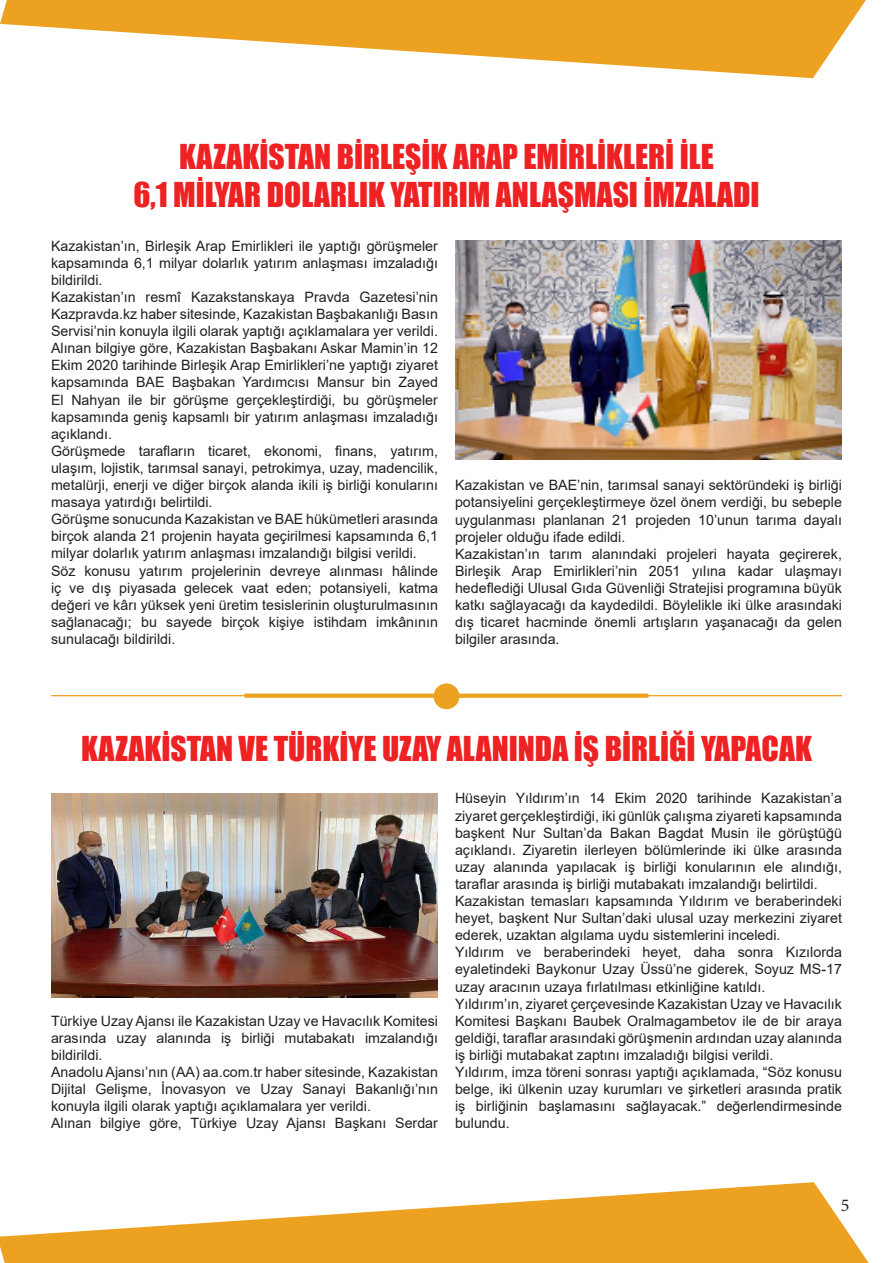
<style>
.page{position:relative;width:893px;height:1263px;background:#fff}
.page>*{position:absolute;margin:0;border:0;box-sizing:border-box;transform-origin:0 0}
.t1{font:31.5px "Impact";color:#ee2123}
.t2{font:18px "Minion Pro";color:#231f20}
.t3{font:14.25px/17.1px "Arial";color:#231f20;text-align:justify}
</style>
<div class="page">
<svg style="left:1px;top:0;width:865px;height:78px;fill:#eca220"></svg>
<svg style="left:6px;top:1182px;width:863px;height:81px"></svg>
<svg style="left:0;top:1236px;width:6px;height:27px"></svg>
<img style="left:51px;top:793px;width:387px;height:204px">
<div style="left:434px;top:683px;width:25px;height:26px;background:#eca220;border-radius:50%"></div>
<div style="left:244px;top:693px;width:404px;height:5px;background:#eca220"></div>
<hr style="left:51px;top:695px;width:791px;height:1px;background:#eca220">
<img style="left:455px;top:240px;width:387px;height:219px">
<p class="t1" style="left:179px;top:132px;width:536px">KAZAKİSTAN BİRLEŞİK ARAP EMİRLİKLERİ İLE</p>
<p class="t1" style="left:133px;top:170px;width:628px">6,1 MİLYAR DOLARLIK YATIRIM ANLAŞMASI İMZALADI</p>
<p class="t3" style="left:51px;top:237px;width:388px">Kazakistan’ın, Birleşik Arap Emirlikleri ile yaptığı görüşmeler kapsamında 6,1 milyar dolarlık yatırım anlaşması imzaladığı bildirildi.</p>
<p class="t3" style="left:51px;top:288px;width:388px">Kazakistan’ın resmî Kazakstanskaya Pravda Gazetesi’nin Kazpravda.kz haber sitesinde, Kazakistan Başbakanlığı Basın Servisi’nin konuyla ilgili olarak yaptığı açıklamalara yer verildi.<br>Alınan bilgiye göre, Kazakistan Başbakanı Askar Mamin’in 12<br>Ekim 2020 tarihinde Birleşik Arap Emirlikleri’ne yaptığı ziyaret kapsamında BAE Başbakan Yardımcısı Mansur bin Zayed El Nahyan ile bir görüşme gerçekleştirdiği, bu görüşmeler kapsamında geniş kapsamlı bir yatırım anlaşması imzaladığı açıklandı.</p>
<p class="t3" style="left:51px;top:442px;width:388px">Görüşmede tarafların ticaret, ekonomi, finans, yatırım, ulaşım, lojistik, tarımsal sanayi, petrokimya, uzay, madencilik, metalürji, enerji ve diğer birçok alanda ikili iş birliği konularını masaya yatırdığı belirtildi.</p>
<p class="t3" style="left:51px;top:511px;width:388px">Görüşme sonucunda Kazakistan ve BAE hükümetleri arasında birçok alanda 21 projenin hayata geçirilmesi kapsamında 6,1 milyar dolarlık yatırım anlaşması imzalandığı bilgisi verildi.</p>
<p class="t3" style="left:51px;top:562px;width:388px">Söz konusu yatırım projelerinin devreye alınması hâlinde iç ve dış piyasada gelecek vaat eden; potansiyeli, katma değeri ve kârı yüksek yeni üretim tesislerinin oluşturulmasının sağlanacağı; bu sayede birçok kişiye istihdam imkânının sunulacağı bildirildi.</p>
<p class="t3" style="left:455px;top:477px;width:388px">Kazakistan ve BAE’nin, tarımsal sanayi sektöründeki iş birliği potansiyelini gerçekleştirmeye özel önem verdiği, bu sebeple uygulanması planlanan 21 projeden 10’unun tarıma dayalı projeler olduğu ifade edildi.</p>
<p class="t3" style="left:455px;top:545px;width:388px">Kazakistan’ın tarım alanındaki projeleri hayata geçirerek, Birleşik Arap Emirlikleri’nin 2051 yılına kadar ulaşmayı hedeflediği Ulusal Gıda Güvenliği Stratejisi programına büyük katkı sağlayacağı da kaydedildi. Böylelikle iki ülke arasındaki dış ticaret hacminde önemli artışların yaşanacağı da gelen bilgiler arasında.</p>
<p class="t1" style="left:81px;top:724px;width:732px">KAZAKİSTAN VE TÜRKİYE UZAY ALANINDA İŞ BİRLİĞİ YAPACAK</p>
<p class="t3" style="left:455px;top:790px;width:388px">Hüseyin Yıldırım’ın 14 Ekim 2020 tarihinde Kazakistan’a ziyaret gerçekleştirdiği, iki günlük çalışma ziyareti kapsamında başkent Nur Sultan’da Bakan Bagdat Musin ile görüştüğü açıklandı. Ziyaretin ilerleyen bölümlerinde iki ülke arasında uzay alanında yapılacak iş birliği konularının ele alındığı, taraflar arasında iş birliği mutabakatı imzalandığı belirtildi.</p>
<p class="t3" style="left:455px;top:892px;width:388px">Kazakistan temasları kapsamında Yıldırım ve beraberindeki heyet, başkent Nur Sultan’daki ulusal uzay merkezini ziyaret ederek, uzaktan algılama uydu sistemlerini inceledi.</p>
<p class="t3" style="left:455px;top:944px;width:388px">Yıldırım ve beraberindeki heyet, daha sonra Kızılorda eyaletindeki Baykonur Uzay Üssü’ne giderek, Soyuz MS-17 uzay aracının uzaya fırlatılması etkinliğine katıldı.</p>
<p class="t3" style="left:455px;top:995px;width:388px">Yıldırım’ın, ziyaret çerçevesinde Kazakistan Uzay ve Havacılık Komitesi Başkanı Baubek Oralmagambetov ile de bir araya geldiği, taraflar arasındaki görüşmenin ardından uzay alanında iş birliği mutabakat zaptını imzaladığı bilgisi verildi.</p>
<p class="t3" style="left:455px;top:1063px;width:388px">Yıldırım, imza töreni sonrası yaptığı açıklamada, “Söz konusu belge, iki ülkenin uzay kurumları ve şirketleri arasında pratik iş birliğinin başlamasını sağlayacak.” değerlendirmesinde bulundu.</p>
<p class="t3" style="left:51px;top:1012px;width:388px">Türkiye Uzay Ajansı ile Kazakistan Uzay ve Havacılık Komitesi arasında uzay alanında iş birliği mutabakatı imzalandığı bildirildi.</p>
<p class="t3" style="left:51px;top:1063px;width:388px">Anadolu Ajansı’nın (AA) aa.com.tr haber sitesinde, Kazakistan Dijital Gelişme, İnovasyon ve Uzay Sanayi Bakanlığı’nın konuyla ilgili olarak yaptığı açıklamalara yer verildi.</p>
<p class="t3" style="left:51px;top:1115px;width:388px">Alınan bilgiye göre, Türkiye Uzay Ajansı Başkanı Serdar</p>
<p class="t2" style="left:841px;top:1193px;width:10px">5</p>
</div>
